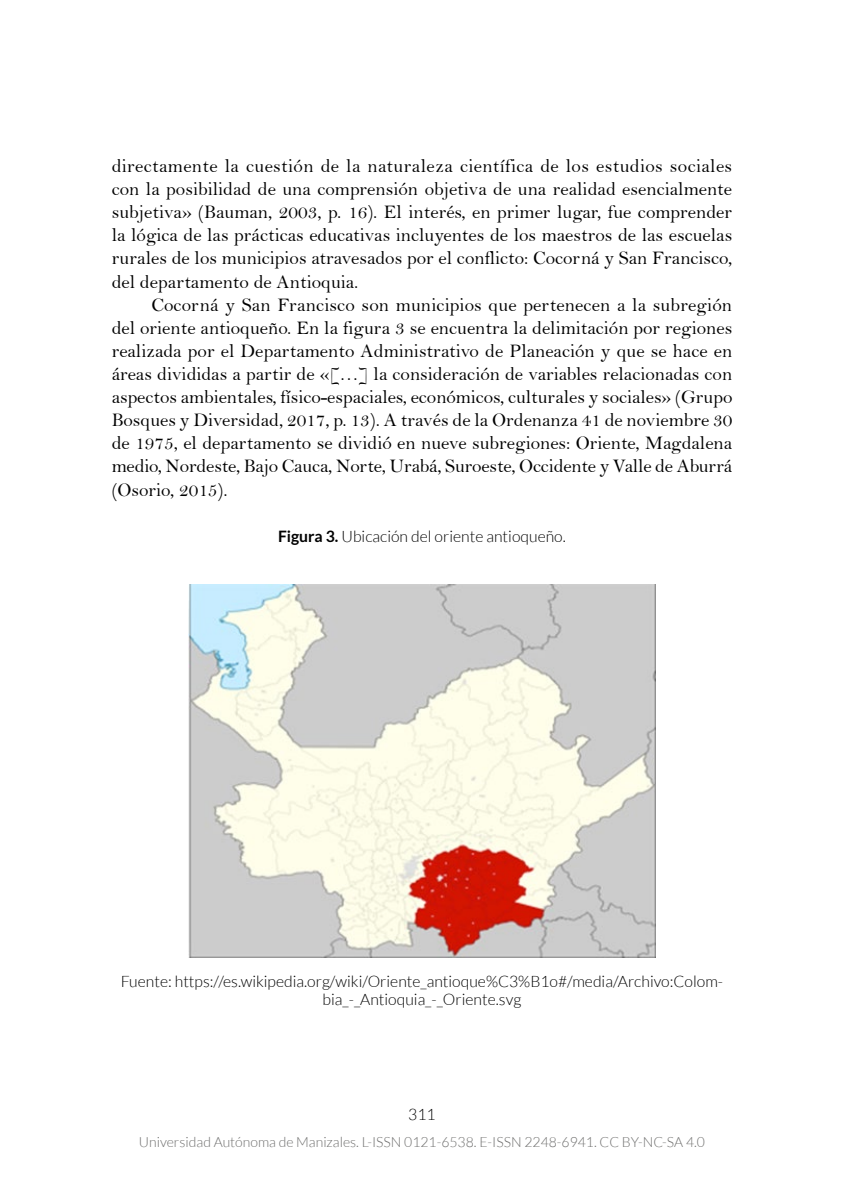
<style>
.page{position:relative;width:844px;height:1191px;background:#fff}
.page>*{position:absolute;margin:0;border:0;box-sizing:border-box;transform-origin:0 0}
.t1{font:19.25px/23.1px "Bell";color:#000;text-align:justify}
.t2{font:300 15.75px/18.9px "Lato";color:#000;text-align:center}
.t3{font:300 14px "Lato";color:#6f6f6e}
.s1{font-weight:700}
</style>
<div class="page">
<img style="left:188px;top:584px;width:467px;height:373px">
<p class="t1" style="left:112px;top:154px;width:622px">directamente la cuestión de la naturaleza científica de los estudios sociales con la posibilidad de una comprensión objetiva de una realidad esencialmente subjetiva» (Bauman, 2003, p. 16). El interés, en primer lugar, fue comprender la lógica de las prácticas educativas incluyentes de los maestros de las escuelas rurales de los municipios atravesados por el conflicto: Cocorná y San Francisco, del departamento de Antioquia.</p>
<p class="t1" style="left:112px;top:293px;width:622px;text-indent:40px">Cocorná y San Francisco son municipios que pertenecen a la subregión del oriente antioqueño. En la figura 3 se encuentra la delimitación por regiones realizada por el Departamento Administrativo de Planeación y que se hace en áreas divididas a partir de «[…] la consideración de variables relacionadas con aspectos ambientales, físico-espaciales, económicos, culturales y sociales» (Grupo Bosques y Diversidad, 2017, p. 13). A través de la Ordenanza 41 de noviembre 30 de 1975, el departamento se dividió en nueve subregiones: Oriente, Magdalena medio, Nordeste, Bajo Cauca, Norte, Urabá, Suroeste, Occidente y Valle de Aburrá (Osorio, 2015).</p>
<p class="t2" style="left:278px;top:526px;width:289px"><span class="s1">Figura 3.</span> Ubicación del oriente antioqueño.</p>
<p class="t2" style="left:121px;top:971px;width:603px">Fuente: https://es.wikipedia.org/wiki/Oriente_antioque%C3%B1o#/media/Archivo:Colom&shy;bia_-_Antioquia_-_Oriente.svg</p>
<p class="t2" style="left:408px;top:1104px;width:29px">311</p>
<p class="t3" style="left:139px;top:1134px;width:567px">Universidad Autónoma de Manizales. L-ISSN 0121-6538. E-ISSN 2248-6941. CC BY-NC-SA 4.0</p>
</div>
